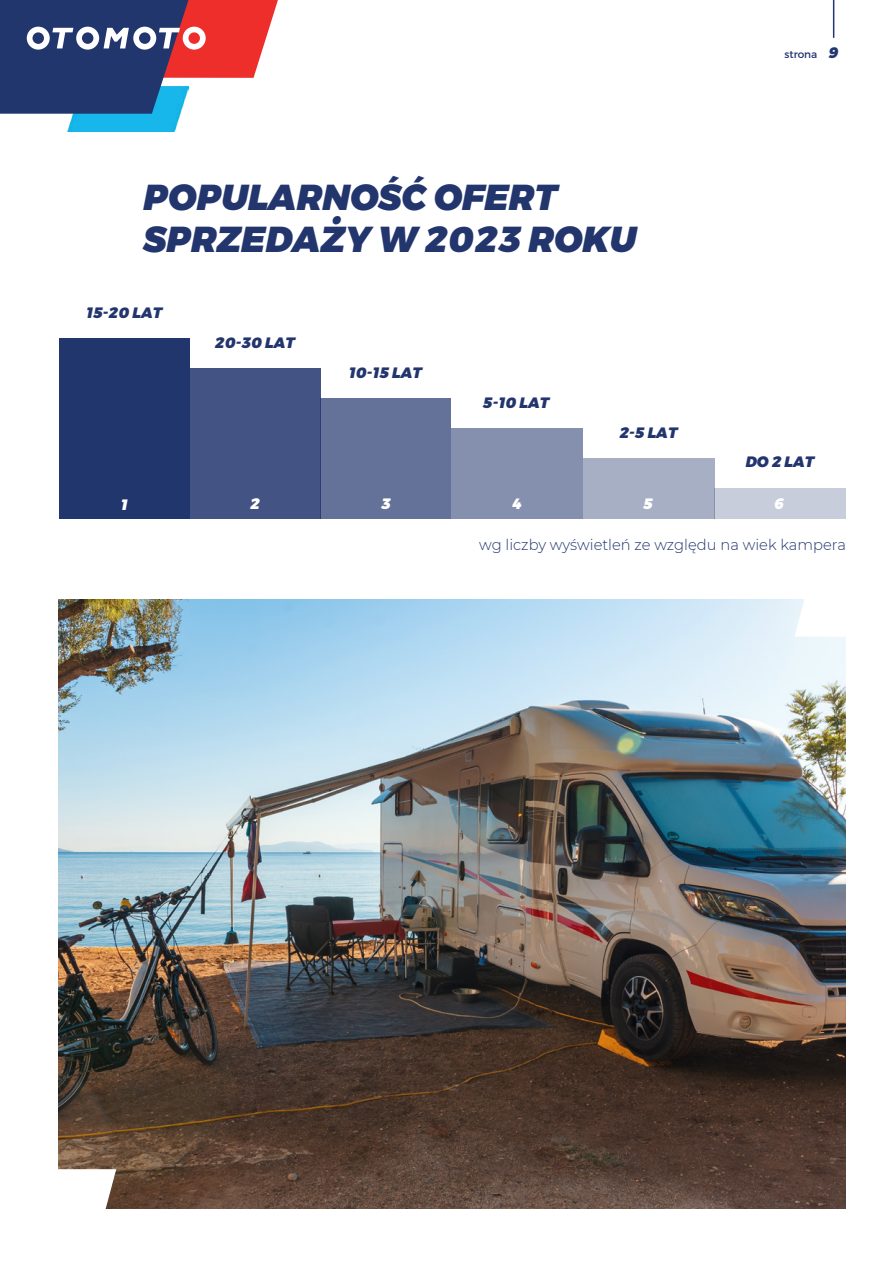
<style>
.page{position:relative;width:893px;height:1263px;background:#fff}
.page>*{position:absolute;margin:0;border:0;box-sizing:border-box;transform-origin:0 0}
.t1{font:italic 900 36px/42px "Montserrat";color:#22356d}
.t2{font:italic 900 15px "Montserrat";color:#22356d}
.t3{font:300 15px "Montserrat";color:#22366e}
.t4{font:italic 900 15px "Montserrat";color:#fff}
.t5{font:10.5px "Montserrat";color:#22366f}
.s1{font-weight:900;font-style:italic;font-size:15px}
</style>
<div class="page">
<img style="left:67px;top:114px;width:114px;height:17px">
<svg style="left:0;top:0;width:278px;height:114px"></svg>
<hr style="left:833px;top:0;width:1px;height:38px;background:#22366f">
<div style="left:190px;top:369px;width:130px;height:150px;background:#435484"></div>
<div style="left:451px;top:429px;width:132px;height:90px;background:#8590af"></div>
<div style="left:583px;top:459px;width:131px;height:60px;background:#a7afc5"></div>
<div style="left:714px;top:489px;width:132px;height:30px;background:#c8cddb"></div>
<div style="left:320px;top:399px;width:131px;height:120px;background:#647299"></div>
<div style="left:59px;top:339px;width:131px;height:180px;background:#22366e"></div>
<img style="left:59px;top:600px;width:786px;height:608px">
<svg style="left:58px;top:1169px;width:58px;height:40px"></svg>
<svg style="left:794px;top:599px;width:51px;height:38px"></svg>
<h1 class="t1" style="left:144px;top:177px;width:494px">POPULARNOŚĆ OFERT<br>SPRZEDAŻY W 2023 ROKU</h1>
<p class="t2" style="left:86px;top:300px;width:78px">15-20 LAT</p>
<p class="t2" style="left:215px;top:330px;width:82px">20-30 LAT</p>
<p class="t2" style="left:349px;top:360px;width:75px">10-15 LAT</p>
<p class="t2" style="left:483px;top:390px;width:68px">5-10 LAT</p>
<p class="t2" style="left:619px;top:421px;width:60px">2-5 LAT</p>
<p class="t5" style="left:784px;top:46px;width:56px">strona <span class="s1">9</span></p>
<p class="t2" style="left:746px;top:450px;width:70px">DO 2 LAT</p>
<p class="t4" style="left:121px;top:493px;width:9px">1</p>
<p class="t4" style="left:250px;top:491px;width:11px">2</p>
<p class="t4" style="left:381px;top:491px;width:11px">3</p>
<p class="t4" style="left:512px;top:491px;width:11px">4</p>
<p class="t4" style="left:643px;top:491px;width:11px">5</p>
<p class="t4" style="left:774px;top:491px;width:11px">6</p>
<p class="t3" style="left:479px;top:534px;width:368px">wg liczby wyświetleń ze względu na wiek kampera</p>
</div>
